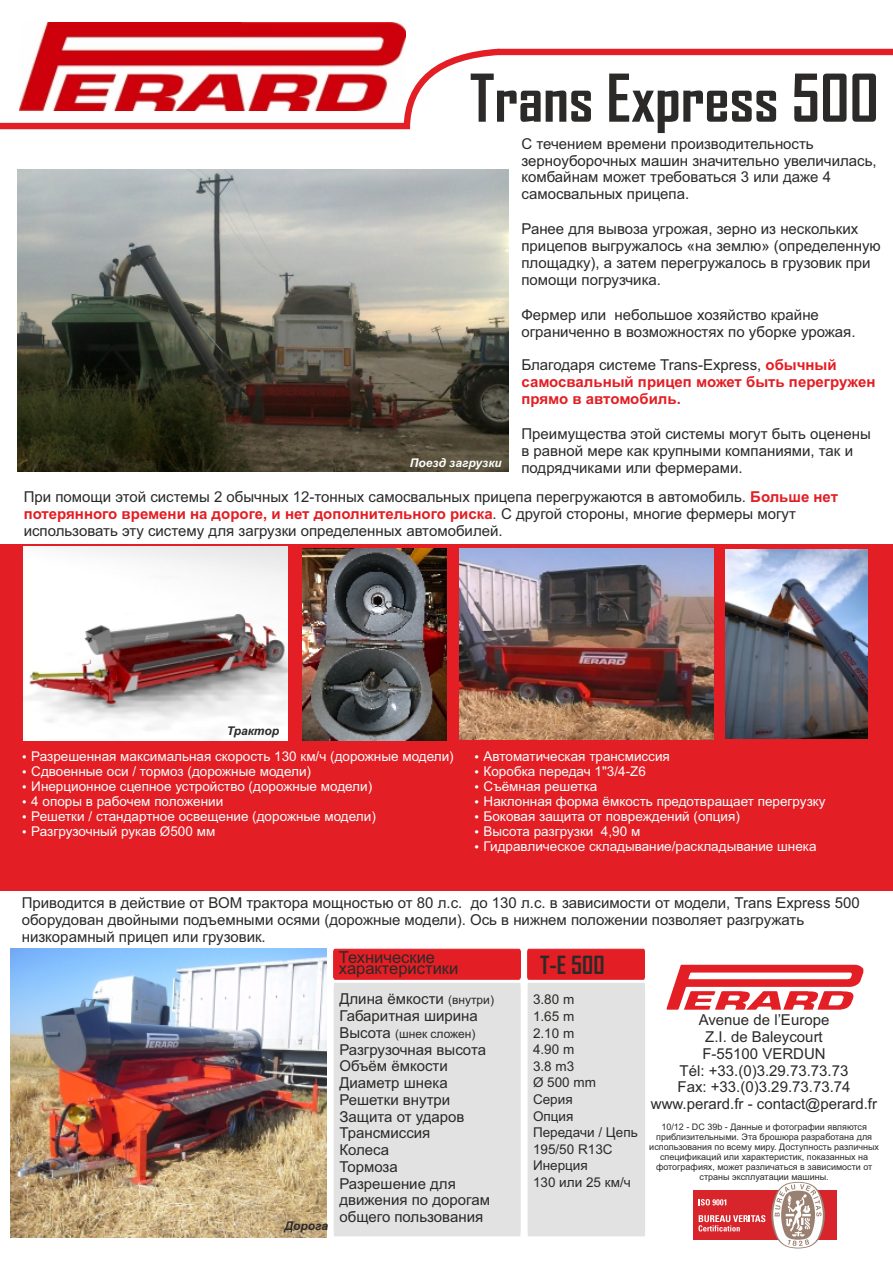
<style>
.page{position:relative;width:893px;height:1263px;background:#fff}
.page>*{position:absolute;margin:0;border:0;box-sizing:border-box;transform-origin:0 0}
.t1{font:700 63px "Agency FB";color:#2b2a29}
.t2{font:700 24px "Agency FB";color:#2b2a29}
.t3{font:16.5px "Arial";color:#2b2a29}
.t4{font:15px/16.8px "Arial";color:#2b2a29}
.t5{font:700 15px/16.8px "Arial";color:#e31e24}
.t6{font:13.5px/15.1px "Arial";color:#fefefe}
.t7{font:13.5px/16.6px "Arial";color:#2b2a29}
.t8{font:12px "Arial";color:#2b2a29}
.t9{font:italic 700 12px "Arial";color:#2b2a29}
.t10{font:italic 700 12px "Arial";color:#fefefe}
.t11{font:9px/10.1px "Arial";color:#2b2a29;text-align:center}
.s1{font-weight:400;color:#2b2a29}
.s2{font-weight:700;color:#e31e24}
.s3{font-size:12px}
.s4{font-size:15px}
</style>
<div class="page">
<div style="left:0;top:544px;width:893px;height:346px;background:#e31e24"></div>
<img style="left:20px;top:23px;width:386px;height:88px">
<svg style="left:333px;top:948px;width:188px;height:32px"></svg>
<div style="left:334px;top:983px;width:187px;height:253px;background:#e1e2e1"></div>
<svg style="left:527px;top:948px;width:118px;height:288px"></svg>
<div style="left:0;top:123px;width:410px;height:6px;background:#e31e24"></div>
<svg style="left:400px;top:45px;width:106px;height:85px"></svg>
<div style="left:499px;top:49px;width:394px;height:6px;background:#e31e24"></div>
<img style="left:726px;top:549px;width:141px;height:189px">
<img style="left:303px;top:548px;width:144px;height:192px">
<img style="left:11px;top:949px;width:316px;height:288px">
<svg style="left:667px;top:965px;width:196px;height:45px"></svg>
<div style="left:693px;top:1190px;width:144px;height:50px;background:#d8252b"></div>
<svg style="left:699px;top:1199px;width:27px;height:6px"></svg>
<svg style="left:698px;top:1215px;width:67px;height:16px"></svg>
<svg style="left:771px;top:1182px;width:54px;height:66px"></svg>
<img style="left:460px;top:549px;width:254px;height:190px">
<img style="left:23px;top:546px;width:265px;height:194px">
<img style="left:18px;top:169px;width:491px;height:303px">
<h1 class="t1" style="left:470px;top:74px;width:410px">Trans Express 500</h1>
<p class="t10" style="left:410px;top:458px;width:93px">Поезд загрузки</p>
<p class="t4" style="left:521px;top:137px;width:357px">С течением времени производительность зерноуборочных машин значительно увеличилась, комбайнам может требоваться 3 или даже 4 самосвальных прицепа.</p>
<p class="t4" style="left:521px;top:222px;width:361px">Ранее для вывоза угрожая, зерно из нескольких прицепов выгружалось «на землю» (определенную площадку), а затем перегружалось в грузовик при помощи погрузчика.</p>
<p class="t4" style="left:521px;top:308px;width:336px">Фермер или небольшое хозяйство крайне ограниченно в возможностях по уборке урожая.</p>
<p class="t5" style="left:521px;top:358px;width:355px"><span class="s1">Благодаря системе Trans-Express,</span> обычный самосвальный прицеп может быть перегружен прямо в автомобиль.</p>
<p class="t4" style="left:521px;top:427px;width:351px">Преимущества этой системы могут быть оценены в равной мере как крупными компаниями, так и подрядчиками или фермерами.</p>
<p class="t4" style="left:24px;top:490px;width:816px">При помощи этой системы 2 обычных 12-тонных самосвальных прицепа перегружаются в автомобиль. <span class="s2">Больше нет потерянного времени на дороге, и нет дополнительного риска</span>. С другой стороны, многие фермеры могут использовать эту систему для загрузки определенных автомобилей.</p>
<p class="t9" style="left:227px;top:726px;width:54px">Трактор</p>
<p class="t6" style="left:31px;top:749px;width:424px">Разрешенная максимальная скорость 130 км/ч (дорожные модели)<br>Сдвоенные оси / тормоз (дорожные модели)<br>Инерционное сцепное устройство (дорожные модели)<br>4 опоры в рабочем положении<br>Решетки / стандартное освещение (дорожные модели)<br>Разгрузочный рукав Ø500 мм</p>
<p class="t6" style="left:484px;top:749px;width:344px">Автоматическая трансмиссия<br>Коробка передач 1"3/4-Z6<br>Съёмная решетка<br>Наклонная форма ёмкость предотвращает перегрузку Боковая защита от повреждений (опция)<br>Высота разгрузки 4,90 м<br>Гидравлическое складывание/раскладывание шнека</p>
<p class="t4" style="left:22px;top:896px;width:840px">Приводится в действие от ВОМ трактора мощностью от 80 л.с. до 130 л.с. в зависимости от модели, Trans Express 500 оборудован двойными подъемными осями (дорожные модели). Ось в нижнем положении позволяет разгружать низкорамный прицеп или грузовик.</p>
<p class="t9" style="left:285px;top:1221px;width:45px">Дорога</p>
<p class="t3" style="left:339px;top:951px;width:98px">Технические</p>
<p class="t3" style="left:339px;top:962px;width:121px">характеристики</p>
<p class="t4" style="left:339px;top:992px;width:156px">Длина ёмкости <span class="s3">(внутри)<br></span>Габаритная ширина</p>
<p class="t8" style="left:339px;top:1029px;width:138px"><span class="s4">Высота</span> (шнек сложен)</p>
<p class="t4" style="left:339px;top:1042px;width:152px">Разгрузочная высота<br>Объём ёмкости<br>Диаметр шнека<br>Решетки внутри<br>Защита от ударов<br>Трансмиссия<br>Колеса<br>Тормоза<br>Разрешение для движения по дорогам общего пользования</p>
<h2 class="t2" style="left:540px;top:955px;width:66px">T-E 500</h2>
<p class="t7" style="left:533px;top:993px;width:106px">3.80 m<br>1.65 m<br>2.10 m<br>4.90 m<br>3.8 m3<br>Ø 500 mm<br>Серия<br>Опция<br>Передачи / Цепь<br>195/50 R13C<br>Инерция<br>130 или 25 км/ч</p>
<p class="t4" style="left:651px;top:1013px;width:228px;text-align:center">Avenue de l’Europe<br>Z.I. de Baleycourt<br>F-55100 VERDUN<br>Tél: +33.(0)3.29.73.73.73<br>Fax: +33.(0)3.29.73.73.74 www.perard.fr - contact@perard.fr</p>
<p class="t11" style="left:649px;top:1123px;width:231px">10/12 - DC 39b - Данные и фотографии являются приблизительными. Эта брошюра разработана для использования по всему миру. Доступность различных спецификаций или характеристик, показанных на фотографиях, может различаться в зависимости от страны эксплуатации машины.</p>
</div>
